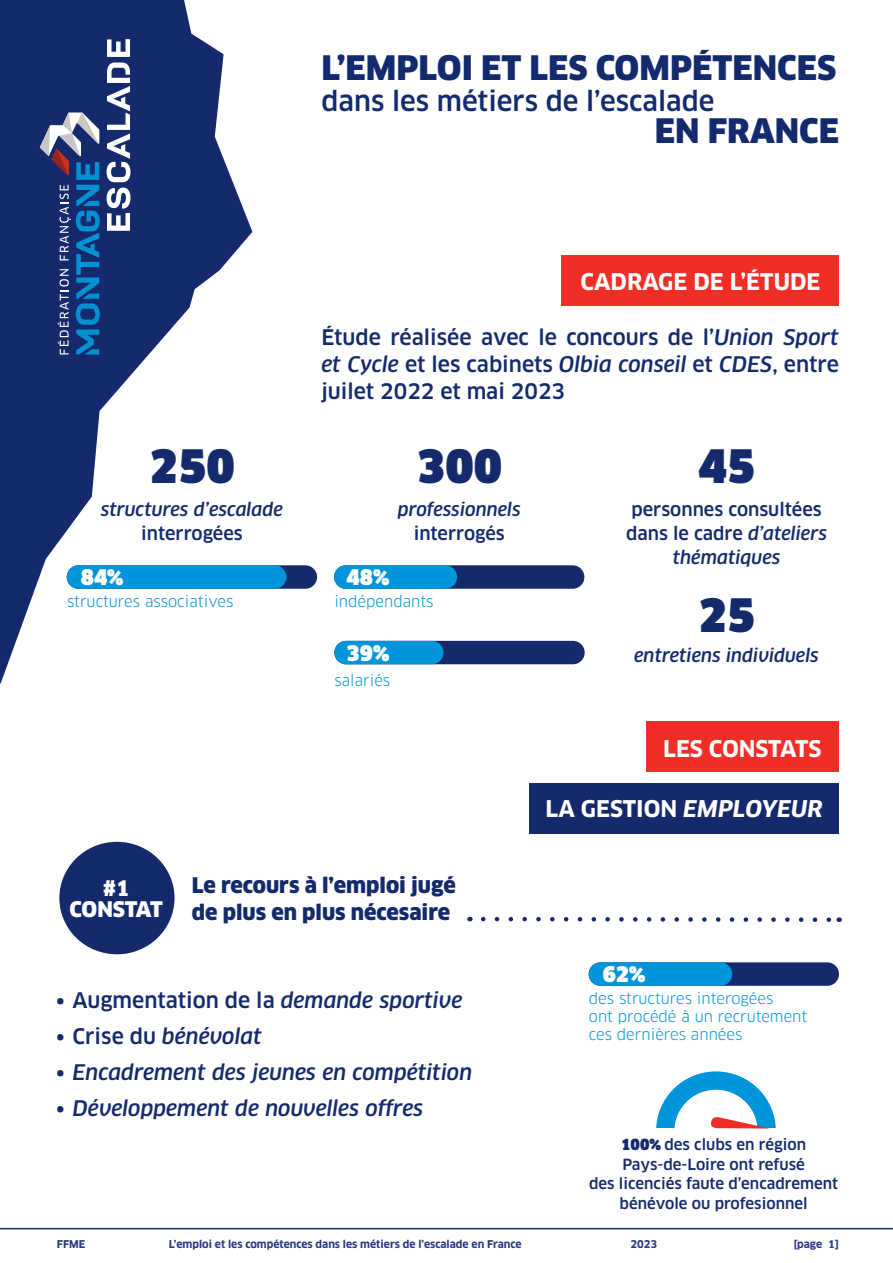
<style>
.page{position:relative;width:893px;height:1263px;background:#fff}
.page>*{position:absolute;margin:0;border:0;box-sizing:border-box;transform-origin:0 0}
.t1{font:900 45px "Clan OT";color:#142a6c}
.t2{font:900 33px "Clan OT";color:#142a6f}
.t3{font:500 27px "Clan OT";color:#142a6f}
.t4{font:700 22.5px "Clan OT";color:#fff}
.t5{font:500 21px/27px "Clan OT";color:#142a6c;text-align:justify}
.t6{font:italic 500 21px "Clan OT";color:#142a6c}
.t7{font:900 21px "Clan OT";color:#142a6c}
.t8{font:900 21px "Clan OT";color:#fff}
.t9{font:900 21px "Clan OT";letter-spacing:-.02em;color:#fff}
.t10{font:italic 500 18px "Clan OT";color:#142a6c}
.t11{font:500 18px "Clan OT";color:#142a6c}
.t12{font:15px "Clan OT";color:#0095db}
.t13{font:500 15px/19.5px "Clan OT";color:#142a6c;text-align:center}
.t14{font:700 10.5px "Clan OT";color:#283583}
.s1{font-style:italic}
.s2{font-style:normal}
.s3{font-weight:900}
</style>
<div class="page">
<div style="left:59px;top:842px;width:116px;height:112px;background:#142a6c;border-radius:50%"></div>
<div style="left:562px;top:255px;width:277px;height:51px;background:#f02e26"></div>
<div style="left:646px;top:721px;width:193px;height:51px;background:#f02e26"></div>
<div style="left:529px;top:783px;width:310px;height:50px;background:#142a6c"></div>
<svg style="left:0;top:1228px;width:893px;height:2px;background:#586896"></svg>
<svg style="left:0;top:0;width:252px;height:684px;fill:#142a6c"></svg>
<svg style="left:107px;top:188px;width:23px;height:43px"></svg>
<svg style="left:107px;top:39px;width:23px;height:18px"></svg>
<svg style="left:107px;top:63px;width:23px;height:119px"></svg>
<svg style="left:40px;top:113px;width:60px;height:241px;background:#2b4f89"></svg>
<div style="left:334px;top:565px;width:250px;height:24px;background:#142a6c;border-radius:12px"></div>
<div style="left:67px;top:565px;width:250px;height:24px;background:#142a6c;border-radius:12px"></div>
<div style="left:589px;top:962px;width:250px;height:24px;background:#142a6c;border-radius:12px"></div>
<div style="left:334px;top:641px;width:251px;height:23px;background:#142a6c;border-radius:12px"></div>
<div style="left:334px;top:565px;width:123px;height:24px;background:#0095db;border-radius:12px"></div>
<div style="left:67px;top:565px;width:219px;height:24px;background:#0095db;border-radius:12px"></div>
<div style="left:589px;top:962px;width:143px;height:24px;background:#0095db;border-radius:12px"></div>
<div style="left:334px;top:641px;width:109px;height:23px;background:#0095db;border-radius:12px"></div>
<div style="left:656px;top:1071px;width:120px;height:119px;border:18px solid #0095db;border-radius:50%"></div>
<div style="left:637px;top:1129px;width:153px;height:64px;background:#fff"></div>
<svg style="left:711px;top:1115px;width:59px;height:13px"></svg>
<svg style="left:481px;top:916px;width:359px;height:6px"></svg>
<p class="t2" style="left:321px;top:48px;width:516px">L’EMPLOI ET LES COMPÉTENCES</p>
<p class="t2" style="left:655px;top:111px;width:186px">EN FRANCE</p>
<p class="t3" style="left:322px;top:86px;width:394px">dans les métiers de l’escalade</p>
<p class="t4" style="left:580px;top:268px;width:241px">CADRAGE DE L’ÉTUDE</p>
<p class="t5" style="left:321px;top:324px;width:519px">Étude réalisée avec le concours de l’<span class="s1">Union Sport et Cycle</span> et les cabinets <span class="s1">Olbia conseil</span> et <span class="s1">CDES</span>, entre juilet 2022 et mai 2023</p>
<p class="t1" style="left:150px;top:440px;width:87px">250</p>
<p class="t1" style="left:417px;top:440px;width:87px">300</p>
<p class="t1" style="left:698px;top:440px;width:58px">45</p>
<p class="t10" style="left:101px;top:499px;width:183px">structures d’escalade</p>
<p class="t11" style="left:141px;top:523px;width:103px">interrogées</p>
<p class="t10" style="left:398px;top:499px;width:125px">professionnels</p>
<p class="t11" style="left:414px;top:523px;width:93px">interrogés</p>
<p class="t8" style="left:81px;top:566px;width:44px">84%</p>
<p class="t8" style="left:347px;top:566px;width:44px">48%</p>
<p class="t12" style="left:67px;top:593px;width:168px">structures associatives</p>
<p class="t12" style="left:334px;top:593px;width:101px">indépendants</p>
<p class="t8" style="left:347px;top:641px;width:44px">39%</p>
<p class="t12" style="left:334px;top:671px;width:57px">salariés</p>
<p class="t9" style="left:103px;top:875px;width:28px">#1</p>
<p class="t9" style="left:70px;top:896px;width:95px">CONSTAT</p>
<p class="t7" style="left:192px;top:872px;width:265px">Le recours à l’emploi jugé</p>
<p class="t7" style="left:192px;top:899px;width:260px">de plus en plus nécesaire</p>
<p class="t5" style="left:54px;top:987px;width:410px">∙ Augmentation de la <span class="s1">demande sportive</span></p>
<p class="t6" style="left:54px;top:1024px;width:209px"><span class="s2">∙ Crise du</span> bénévolat</p>
<p class="t6" style="left:54px;top:1060px;width:420px"><span class="s2">∙</span> Encadrement des jeunes en compétition</p>
<p class="t6" style="left:54px;top:1096px;width:371px"><span class="s2">∙</span> Développement de nouvelles offres</p>
<p class="t11" style="left:631px;top:499px;width:192px">personnes consultées</p>
<p class="t11" style="left:626px;top:523px;width:203px">dans le cadre <span class="s1">d’ateliers</span></p>
<p class="t10" style="left:673px;top:547px;width:109px">thématiques</p>
<p class="t1" style="left:698px;top:590px;width:58px">25</p>
<p class="t10" style="left:634px;top:645px;width:186px">entretiens individuels</p>
<p class="t4" style="left:663px;top:735px;width:160px">LES CONSTATS</p>
<p class="t4" style="left:546px;top:796px;width:279px">LA GESTION <span class="s1">EMPLOYEUR</span></p>
<p class="t8" style="left:603px;top:963px;width:44px">62%</p>
<p class="t12" style="left:589px;top:990px;width:186px">des structures interogées</p>
<p class="t12" style="left:589px;top:1008px;width:220px">ont procédé à un recrutement</p>
<p class="t12" style="left:589px;top:1026px;width:155px">ces dernières années</p>
<p class="t13" style="left:621px;top:1135px;width:187px"><span class="s3">100%</span> des clubs en région</p>
<p class="t13" style="left:622px;top:1155px;width:184px">Pays-de-Loire ont refusé</p>
<p class="t13" style="left:589px;top:1174px;width:250px">des licenciés faute d’encadrement bénévole ou profesionnel</p>
<p class="t14" style="left:57px;top:1237px;width:30px">FFME</p>
<p class="t14" style="left:169px;top:1237px;width:354px">L’emploi et les compétences dans les métiers de l’escalade en France</p>
<p class="t14" style="left:630px;top:1237px;width:28px">2023</p>
<p class="t14" style="left:794px;top:1237px;width:46px">[page 1]</p>
</div>
